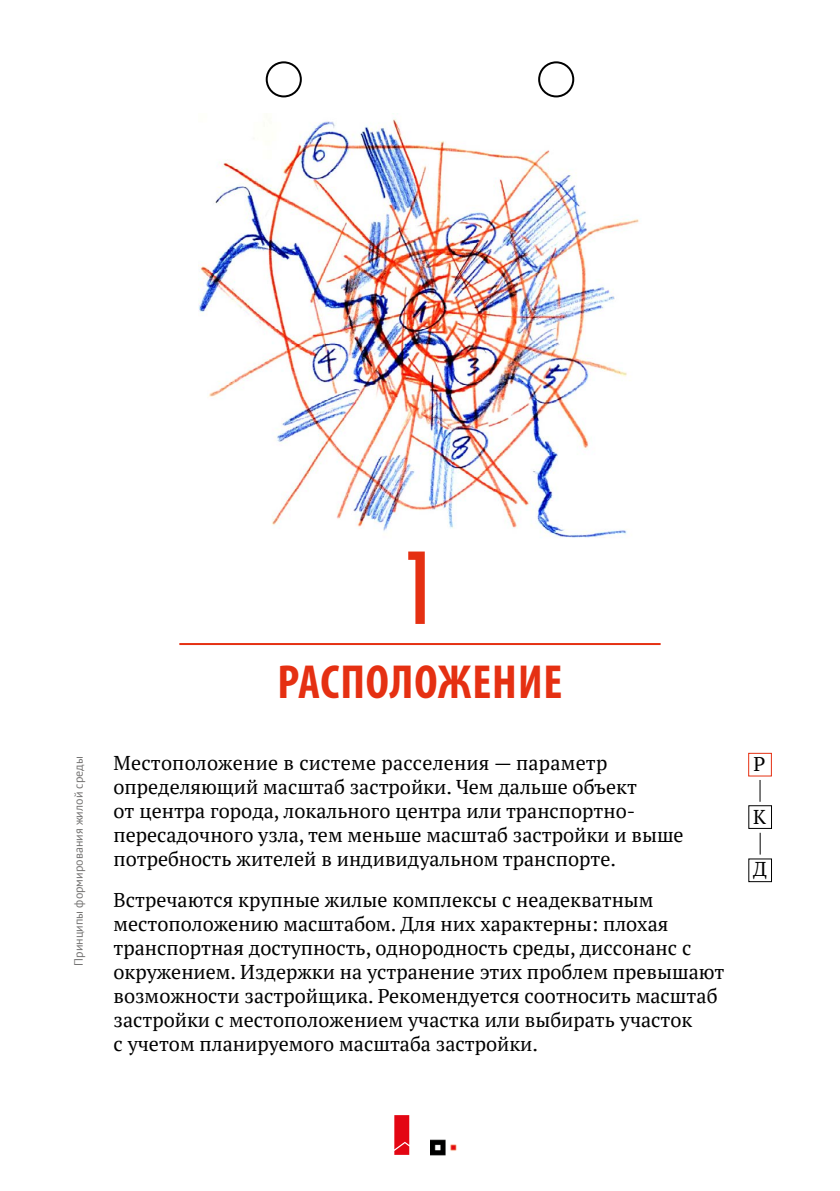
<style>
.page{position:relative;width:840px;height:1191px;background:#fff}
.page>*{position:absolute;margin:0;border:0;box-sizing:border-box;transform-origin:0 0}
.t1{font:500 condensed 96px "Futura";color:#e53012}
.t2{font:700 condensed 48px "Myriad Pro";letter-spacing:.02em;color:#e53012}
.t3{font:20px/24px "PT Serif";color:#000}
.t4{font:12px "PT Sans";color:#737271}
</style>
<div class="page">
<div style="left:747px;top:753px;width:24px;height:23px;border:1px solid #e53012"></div>
<svg style="left:759px;top:780px;width:1px;height:21px"></svg>
<svg style="left:759px;top:832px;width:1px;height:22px"></svg>
<img style="left:430px;top:1139px;width:27px;height:16px">
<svg style="left:394px;top:1115px;width:15px;height:39px"></svg>
<svg style="left:265px;top:61px;width:310px;height:37px"></svg>
<img style="left:198px;top:113px;width:441px;height:425px">
<hr style="left:179px;top:643px;width:481px;height:2px;background:#e53012">
<p class="t4" style="left:71px;top:965px;width:211px;rotate:-90deg">Принципы формирования жилой среды</p>
<h1 class="t1" style="left:399px;top:527px;width:41px">1</h1>
<h2 class="t2" style="left:277px;top:652px;width:286px">РАСПОЛОЖЕНИЕ</h2>
<p class="t3" style="left:113px;top:750px;width:571px">Местоположение в системе расселения — параметр определяющий масштаб застройки. Чем дальше объект<br>от центра города, локального центра или транспортно&shy;пересадочного узла, тем меньше масштаб застройки и выше потребность жителей в индивидуальном транспорте.</p>
<p class="t3" style="left:113px;top:887px;width:612px">Встречаются крупные жилые комплексы с неадекватным местоположению масштабом. Для них характерны: плохая транспортная доступность, однородность среды, диссонанс с окружением. Издержки на устранение этих проблем превышают возможности застройщика. Рекомендуется соотносить масштаб застройки с местоположением участка или выбирать участок<br>с учетом планируемого масштаба застройки.</p>
<p class="t3" style="left:753px;top:752px;width:13px">Р</p>
<p class="t3" style="left:752px;top:804px;width:14px">К</p>
<p class="t3" style="left:752px;top:856px;width:15px">Д</p>
</div>
